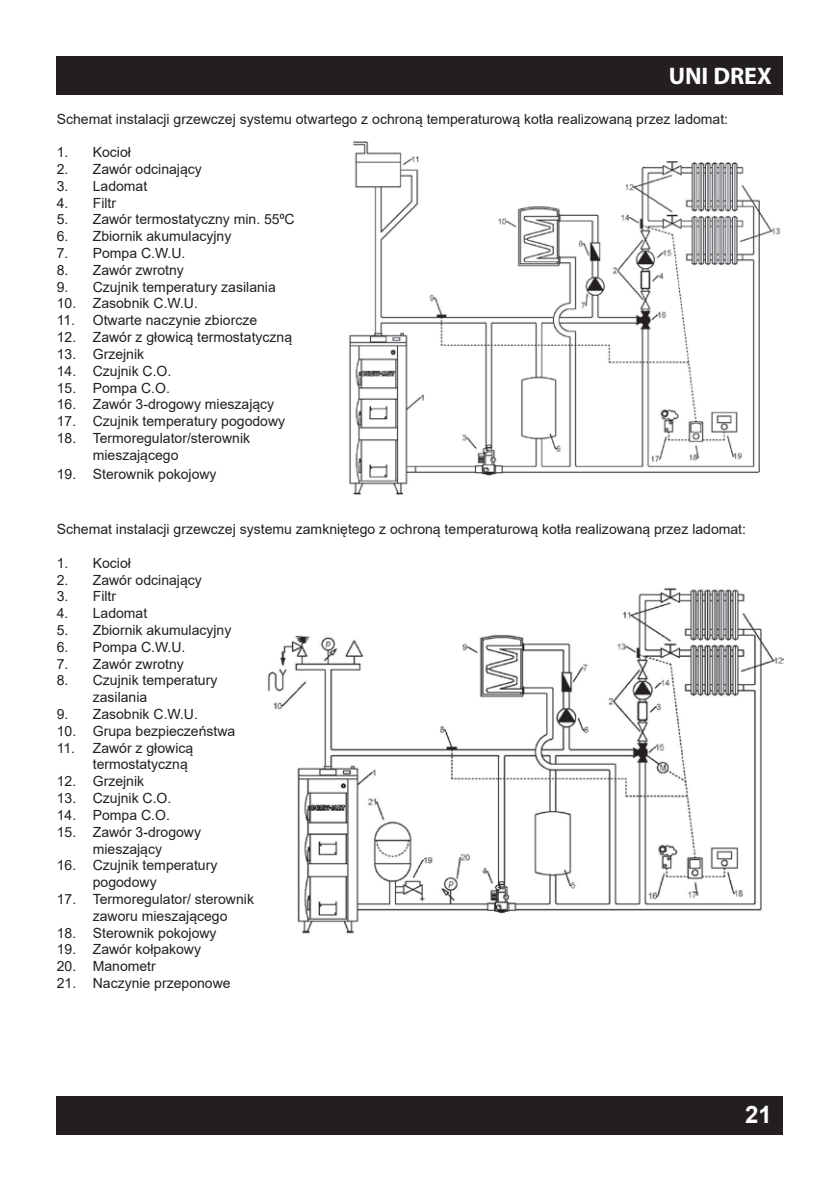
<style>
.page{position:relative;width:840px;height:1191px;background:#fff}
.page>*{position:absolute;margin:0;border:0;box-sizing:border-box;transform-origin:0 0}
.t1{font:700 24px "Myriad Pro";color:#fff}
.t2{font:700 24px "Arial";color:#fff}
.srodek{font:14px/16.8px "Arial";color:#231f20}
</style>
<div class="page">
<div style="left:56px;top:56px;width:726px;height:39px;background:#231f20"></div>
<div style="left:56px;top:1095px;width:726px;height:39px;background:#231f20"></div>
<img style="left:349px;top:141px;width:432px;height:354px">
<img style="left:268px;top:587px;width:514px;height:347px">
<h1 class="t1" style="left:668px;top:60px;width:105px">UNI DREX</h1>
<p class="srodek" style="left:57px;top:110px;width:672px">Schemat instalacji grzewczej systemu otwartego z ochroną temperaturową kotła realizowaną przez ladomat:</p>
<p class="srodek" style="left:57px;top:144px;width:76px">1. Kocioł</p>
<p class="srodek" style="left:57px;top:161px;width:146px">2. Zawór odcinający</p>
<p class="srodek" style="left:57px;top:177px;width:92px">3. Ladomat</p>
<p class="srodek" style="left:57px;top:194px;width:61px">4. Filtr</p>
<p class="srodek" style="left:57px;top:211px;width:239px">5. Zawór termostatyczny min. 55⁰C</p>
<p class="srodek" style="left:57px;top:228px;width:176px">6. Zbiornik akumulacyjny</p>
<p class="srodek" style="left:57px;top:245px;width:130px">7. Pompa C.W.U.</p>
<p class="srodek" style="left:57px;top:261px;width:129px">8. Zawór zwrotny</p>
<p class="srodek" style="left:57px;top:278px;width:220px">9. Czujnik temperatury zasilania</p>
<p class="srodek" style="left:57px;top:295px;width:143px">10. Zasobnik C.W.U.</p>
<p class="srodek" style="left:57px;top:312px;width:202px">11. Otwarte naczynie zbiorcze</p>
<p class="srodek" style="left:57px;top:329px;width:237px">12. Zawór z głowicą termostatyczną</p>
<p class="srodek" style="left:57px;top:345px;width:89px">13. Grzejnik</p>
<p class="srodek" style="left:57px;top:362px;width:116px">14. Czujnik C.O.</p>
<p class="srodek" style="left:57px;top:379px;width:115px">15. Pompa C.O.</p>
<p class="srodek" style="left:57px;top:396px;width:219px">16. Zawór 3-drogowy mieszający</p>
<p class="srodek" style="left:57px;top:413px;width:230px">17. Czujnik temperatury pogodowy</p>
<p class="srodek" style="left:93px;top:429px;width:159px;text-indent:-36px">18. Termoregulator/sterownik mieszającego</p>
<p class="srodek" style="left:57px;top:465px;width:161px">19. Sterownik pokojowy</p>
<p class="srodek" style="left:57px;top:521px;width:690px">Schemat instalacji grzewczej systemu zamkniętego z ochroną temperaturową kotła realizowaną przez ladomat:</p>
<p class="srodek" style="left:57px;top:554px;width:76px">1. Kocioł</p>
<p class="srodek" style="left:57px;top:571px;width:146px">2. Zawór odcinający</p>
<p class="srodek" style="left:57px;top:588px;width:61px">3. Filtr</p>
<p class="srodek" style="left:57px;top:605px;width:92px">4. Ladomat</p>
<p class="srodek" style="left:57px;top:621px;width:176px">5. Zbiornik akumulacyjny</p>
<p class="srodek" style="left:57px;top:638px;width:130px">6. Pompa C.W.U.</p>
<p class="srodek" style="left:57px;top:655px;width:129px">7. Zawór zwrotny</p>
<p class="srodek" style="left:93px;top:672px;width:126px;text-indent:-36px">8. Czujnik temperatury zasilania</p>
<p class="srodek" style="left:57px;top:705px;width:143px">9. Zasobnik C.W.U.</p>
<p class="srodek" style="left:57px;top:722px;width:180px">10. Grupa bezpieczeństwa</p>
<p class="srodek" style="left:93px;top:739px;width:102px;text-indent:-36px">11. Zawór z głowicą termostatyczną</p>
<p class="srodek" style="left:57px;top:773px;width:89px">12. Grzejnik</p>
<p class="srodek" style="left:57px;top:789px;width:116px">13. Czujnik C.O.</p>
<p class="srodek" style="left:57px;top:806px;width:115px">14. Pompa C.O.</p>
<p class="srodek" style="left:57px;top:823px;width:146px;text-align:center">15. Zawór 3-drogowy mieszający</p>
<p class="srodek" style="left:93px;top:857px;width:126px;text-indent:-36px">16. Czujnik temperatury pogodowy</p>
<p class="srodek" style="left:93px;top:890px;width:163px;text-indent:-36px">17. Termoregulator/ sterownik zaworu mieszającego</p>
<p class="srodek" style="left:57px;top:924px;width:161px">18. Sterownik pokojowy</p>
<p class="srodek" style="left:57px;top:941px;width:146px">19. Zawór kołpakowy</p>
<p class="srodek" style="left:57px;top:957px;width:101px">20. Manometr</p>
<p class="srodek" style="left:57px;top:974px;width:175px">21. Naczynie przeponowe</p>
<h1 class="t2" style="left:744px;top:1097px;width:28px">21</h1>
</div>
